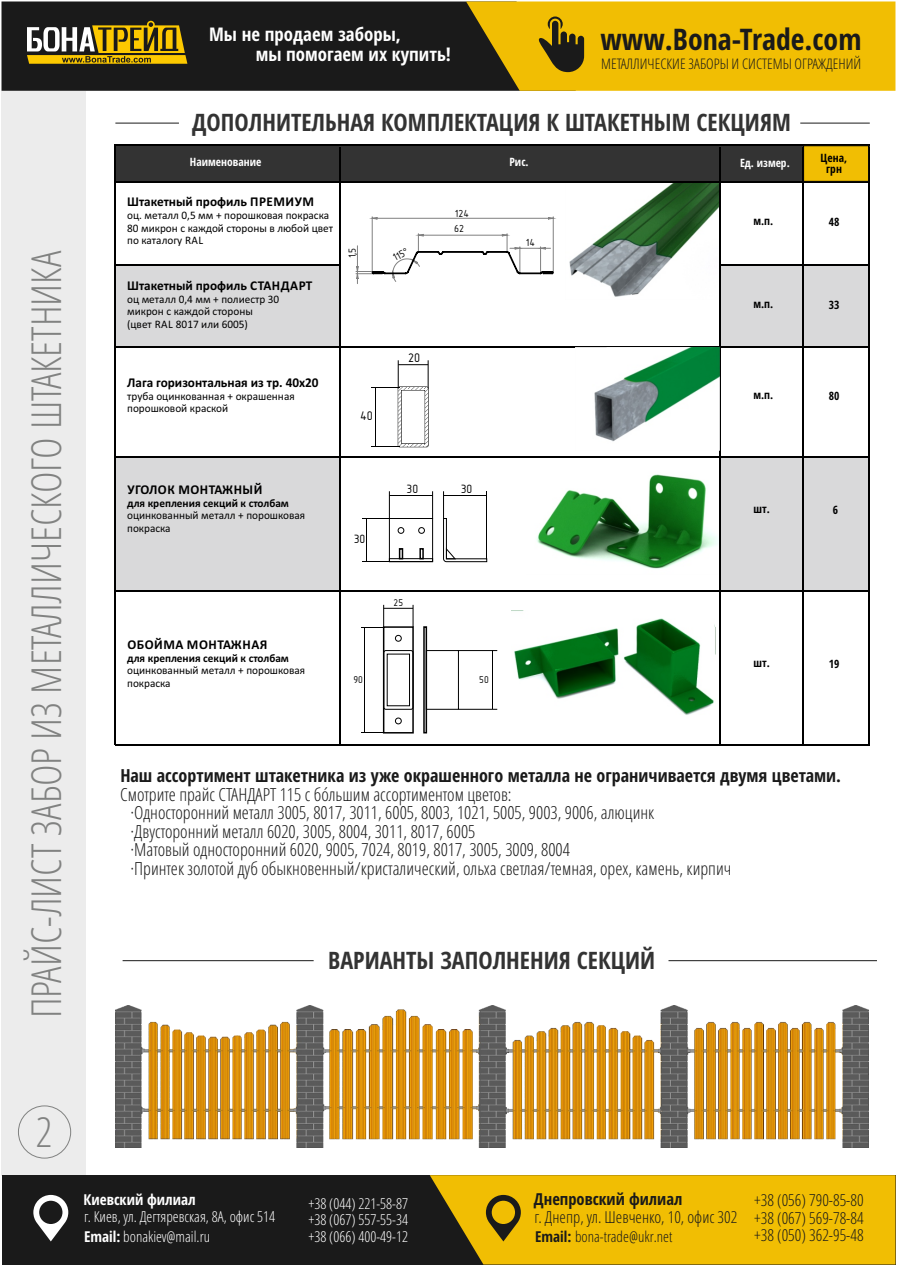
<style>
.page{position:relative;width:897px;height:1266px;background:#fff}
.page>*{position:absolute;margin:0;border:0;box-sizing:border-box;transform-origin:0 0}
.t1{font:300 condensed 41.4px "Open Sans";color:#818281}
.t2{font:700 condensed 29.7px "Open Sans";color:#1a1a1a}
.t3{font:700 condensed 24px "Open Sans";color:#333}
.t4{font:700 condensed 18.75px/19.6px "Open Sans";color:#fff}
.t5{font:300 condensed 18px/18.5px "Open Sans";color:#1a1a1a}
.t6{font:700 condensed 18px "Open Sans";color:#1a1a1a}
.t7{font:300 condensed 16.5px/18px "Open Sans";color:#1a1a1a;text-align:justify}
.t8{font:700 condensed 16.5px "Open Sans";color:#1a1a1a}
.t9{font:300 condensed 15px/16.4px "Open Sans";color:#fff;text-align:justify}
.t10{font:300 condensed 15px "Open Sans";color:#1a1a1a}
.t11{font:700 condensed 15px "Open Sans";color:#fff}
.t12{font:300 condensed 14.55px "Open Sans";color:#1a1a1a}
.t13{font:700 13.5px "Calibri";color:#000}
.t14{font:700 13.5px "Calibri";letter-spacing:.04em;color:#000}
.t15{font:12.6px "GOST Type B";color:#000}
.t16{font:12.15px "GOST Type B";color:#000}
.t17{font:11.55px/12.8px "Calibri";color:#000}
.t18{font:700 11.55px "Calibri";color:#000}
.t19{font:700 condensed 11.55px/11.4px "Open Sans";color:#000;text-align:center}
.t20{font:700 condensed 11.55px "Open Sans";color:#fff}
.t21{font:10.35px "GOST Type B";color:#000}
.t22{font:9.9px "GOST Type B";color:#000}
.s1{font-family:"Arial"}
.s2{font-weight:700}
</style>
<div class="page">
<img style="left:565px;top:182px;width:154px;height:115px">
<img style="left:514px;top:618px;width:201px;height:97px">
<div style="left:114px;top:458px;width:226px;height:132px;background:#d9d9da"></div>
<div style="left:720px;top:458px;width:148px;height:132px;background:#d9d9da"></div>
<div style="left:2px;top:91px;width:84px;height:1084px;background:#ececec"></div>
<div style="left:2px;top:1175px;width:893px;height:89px;background:#1a1a1a"></div>
<svg style="left:33px;top:1195px;width:35px;height:46px"></svg>
<svg style="left:430px;top:1175px;width:465px;height:89px;background:#dfb004"></svg>
<div style="left:2px;top:2px;width:464px;height:89px;background:#1a1a1a"></div>
<svg style="left:27px;top:21px;width:160px;height:43px;background:#917d2e"></svg>
<svg style="left:466px;top:2px;width:429px;height:89px;background:#dbad05"></svg>
<hr style="left:115px;top:123px;width:64px;height:1px;background:#1a1a1a">
<hr style="left:800px;top:123px;width:69px;height:1px;background:#1a1a1a">
<div style="left:18px;top:1105px;width:53px;height:53px;border:1px solid #818281;border-radius:50%"></div>
<div style="left:114px;top:264px;width:224px;height:84px;background:#d9d9da"></div>
<div style="left:719px;top:266px;width:150px;height:82px;background:#d9d9da"></div>
<div style="left:114px;top:145px;width:755px;height:37px;background:#333"></div>
<hr style="left:114px;top:145px;width:1px;height:600px;background:#000">
<hr style="left:802px;top:147px;width:1px;height:598px;background:#000">
<hr style="left:868px;top:147px;width:1px;height:598px;background:#000">
<hr style="left:719px;top:147px;width:1px;height:598px;background:#000">
<hr style="left:338px;top:147px;width:2px;height:598px;background:#000">
<hr style="left:115px;top:145px;width:754px;height:1px;background:#000">
<hr style="left:115px;top:181px;width:753px;height:1px;background:#000">
<hr style="left:115px;top:264px;width:225px;height:2px;background:#000">
<hr style="left:719px;top:264px;width:150px;height:2px;background:#000">
<hr style="left:115px;top:346px;width:753px;height:2px;background:#000">
<hr style="left:115px;top:457px;width:753px;height:1px;background:#000">
<div style="left:803px;top:145px;width:65px;height:37px;background:#f1be03;border:1px solid #000"></div>
<hr style="left:115px;top:744px;width:753px;height:1px;background:#000">
<div style="left:389px;top:518px;width:44px;height:44px;border:1px solid #000"></div>
<div style="left:389px;top:558px;width:44px;height:4px;border:1px solid #000"></div>
<div style="left:399px;top:548px;width:4px;height:11px;border:2px solid #000"></div>
<div style="left:419px;top:548px;width:5px;height:11px;border:2px solid #000"></div>
<div style="left:397px;top:527px;width:7px;height:7px;border:1px solid #000;border-radius:50%"></div>
<div style="left:418px;top:527px;width:6px;height:7px;border:1px solid #000;border-radius:50%"></div>
<svg style="left:432px;top:491px;width:1px;height:27px"></svg>
<hr style="left:389px;top:495px;width:43px;height:1px;background:#000">
<svg style="left:362px;top:491px;width:28px;height:28px"></svg>
<hr style="left:366px;top:518px;width:1px;height:44px;background:#000">
<svg style="left:443px;top:491px;width:44px;height:71px"></svg>
<hr style="left:486px;top:491px;width:1px;height:68px;background:#000">
<hr style="left:443px;top:495px;width:43px;height:1px;background:#000">
<hr style="left:115px;top:590px;width:753px;height:2px;background:#000">
<svg style="left:371px;top:360px;width:58px;height:88px"></svg>
<hr style="left:398px;top:364px;width:30px;height:1px;background:#000">
<hr style="left:375px;top:387px;width:1px;height:60px;background:#000">
<div style="left:383px;top:626px;width:31px;height:107px;border:2px solid #000"></div>
<svg style="left:395px;top:635px;width:6px;height:6px"></svg>
<svg style="left:395px;top:718px;width:6px;height:6px"></svg>
<svg style="left:383px;top:650px;width:30px;height:60px"></svg>
<svg style="left:413px;top:605px;width:1px;height:22px"></svg>
<hr style="left:383px;top:608px;width:30px;height:1px;background:#000">
<svg style="left:361px;top:605px;width:23px;height:23px"></svg>
<hr style="left:365px;top:627px;width:1px;height:106px;background:#000">
<div style="left:426px;top:650px;width:32px;height:60px;border:1px solid #000"></div>
<hr style="left:458px;top:650px;width:39px;height:1px;background:#000">
<hr style="left:458px;top:709px;width:39px;height:1px;background:#000">
<hr style="left:492px;top:650px;width:1px;height:59px;background:#000">
<hr style="left:123px;top:960px;width:190px;height:1px;background:#1a1a1a">
<hr style="left:668px;top:960px;width:208px;height:1px;background:#1a1a1a">
<img style="left:115px;top:1005px;width:753px;height:142px">
<img style="left:594px;top:348px;width:125px;height:94px">
<hr style="left:372px;top:217px;width:1px;height:56px;background:#808080">
<hr style="left:553px;top:217px;width:1px;height:56px;background:#808080">
<svg style="left:370px;top:217px;width:185px;height:3px"></svg>
<svg style="left:356px;top:234px;width:197px;height:50px"></svg>
<img style="left:537px;top:474px;width:181px;height:95px">
<h1 class="t1" style="left:29px;top:1018px;width:769px;rotate:-90deg">ПРАЙС-ЛИСТ ЗАБОР ИЗ МЕТАЛЛИЧЕСКОГО ШТАКЕТНИКА</h1>
<p class="t4" style="left:256px;top:27px;width:197px;text-indent:-46px">Мы не продаем заборы,<br>мы помогаем их купить!</p>
<h2 class="t2" style="left:600px;top:27px;width:262px">www.Bona-Trade.com</h2>
<p class="t12" style="left:601px;top:58px;width:261px">МЕТАЛЛИЧЕСКИЕ ЗАБОРЫ И СИСТЕМЫ ОГРАЖДЕНИЙ</p>
<h3 class="t3" style="left:192px;top:113px;width:600px">ДОПОЛНИТЕЛЬНАЯ КОМПЛЕКТАЦИЯ К ШТАКЕТНЫМ СЕКЦИЯМ</h3>
<p class="t20" style="left:190px;top:157px;width:73px">Наименование</p>
<p class="t13" style="left:127px;top:196px;width:188px">Штакетный профиль ПРЕМИУМ</p>
<p class="t17" style="left:127px;top:210px;width:207px">оц. металл 0,5 мм + порошковая покраска<br>80 микрон с каждой стороны в любой цвет по каталогу RAL</p>
<p class="t21" style="left:348px;top:258px;width:12px;rotate:-90deg">1,5</p>
<p class="t21" style="left:392px;top:255px;width:18px;rotate:-28deg">115<span class="s1">°</span></p>
<p class="t21" style="left:455px;top:210px;width:16px">124</p>
<p class="t21" style="left:454px;top:225px;width:11px">62</p>
<p class="t20" style="left:509px;top:157px;width:21px">Рис.</p>
<p class="t21" style="left:526px;top:239px;width:11px">14</p>
<p class="t20" style="left:740px;top:158px;width:51px">Ед. измер.</p>
<p class="t19" style="left:820px;top:153px;width:28px">Цена, грн</p>
<p class="t19" style="left:753px;top:216px;width:21px">м.п.</p>
<p class="t19" style="left:828px;top:217px;width:12px">48</p>
<p class="t13" style="left:127px;top:280px;width:187px">Штакетный профиль СТАНДАРТ</p>
<p class="t17" style="left:127px;top:293px;width:154px">оц металл 0,4 мм + полиестр 30 микрон с каждой стороны (цвет RAL 8017 или 6005)</p>
<p class="t19" style="left:753px;top:300px;width:21px">м.п.</p>
<p class="t19" style="left:828px;top:301px;width:12px">33</p>
<p class="t15" style="left:408px;top:353px;width:14px">20</p>
<p class="t13" style="left:127px;top:377px;width:193px">Лага горизонтальная из тр. 40х20</p>
<p class="t17" style="left:127px;top:390px;width:169px">труба оцинкованная + окрашенная порошковой краской</p>
<p class="t19" style="left:753px;top:391px;width:21px">м.п.</p>
<p class="t19" style="left:828px;top:392px;width:12px">80</p>
<p class="t15" style="left:360px;top:411px;width:14px">40</p>
<p class="t14" style="left:127px;top:484px;width:136px">УГОЛОК МОНТАЖНЫЙ</p>
<p class="t18" style="left:127px;top:498px;width:163px">для крепления секций к столбам</p>
<p class="t17" style="left:127px;top:510px;width:179px">оцинкованный металл + порошковая покраска</p>
<p class="t14" style="left:127px;top:639px;width:141px">ОБОЙМА МОНТАЖНАЯ</p>
<p class="t18" style="left:127px;top:653px;width:163px">для крепления секций к столбам</p>
<p class="t17" style="left:127px;top:665px;width:179px">оцинкованный металл + порошковая покраска</p>
<p class="t16" style="left:353px;top:534px;width:13px">30</p>
<p class="t16" style="left:406px;top:484px;width:13px">30</p>
<p class="t22" style="left:393px;top:599px;width:11px">25</p>
<p class="t16" style="left:460px;top:484px;width:13px">30</p>
<p class="t22" style="left:353px;top:676px;width:11px">90</p>
<p class="t22" style="left:479px;top:676px;width:11px">50</p>
<p class="t19" style="left:753px;top:504px;width:18px">шт.</p>
<p class="t19" style="left:753px;top:658px;width:18px">шт.</p>
<p class="t19" style="left:832px;top:505px;width:7px">6</p>
<p class="t19" style="left:828px;top:659px;width:12px">19</p>
<p class="t6" style="left:120px;top:769px;width:722px">Наш ассортимент штакетника из уже окрашенного металла не ограничивается двумя цветами.</p>
<p class="t5" style="left:130px;top:787px;width:602px;text-indent:-10px">Смотрите прайс СТАНДАРТ 115 с бóльшим ассортиментом цветов:<br>·Односторонний металл 3005, 8017, 3011, 6005, 8003, 1021, 5005, 9003, 9006, алюцинк ·Двусторонний металл 6020, 3005, 8004, 3011, 8017, 6005<br>·Матовый односторонний 6020, 9005, 7024, 8019, 8017, 3005, 3009, 8004<br>·Принтек золотой дуб обыкновенный/кристалический, ольха светлая/темная, орех, камень, кирпич</p>
<h3 class="t3" style="left:328px;top:950px;width:328px">ВАРИАНТЫ ЗАПОЛНЕНИЯ СЕКЦИЙ</h3>
<h1 class="t1" style="left:36px;top:1115px;width:18px">2</h1>
<p class="t8" style="left:534px;top:1192px;width:150px">Днепровский филиал</p>
<p class="t7" style="left:534px;top:1210px;width:204px">г. Днепр, ул. Шевченко, 10, офис 302</p>
<p class="t11" style="left:84px;top:1193px;width:113px">Киевский филиал</p>
<p class="t9" style="left:84px;top:1210px;width:192px">г. Киев, ул. Дегтяревская, 8А, офис 514</p>
<p class="t9" style="left:308px;top:1197px;width:101px">+38 (044) 221-58-87 +38 (067) 557-55-34 +38 (066) 400-49-12</p>
<p class="t9" style="left:84px;top:1230px;width:127px"><span class="s2">Email:</span> bonakiev@mail.ru</p>
<p class="t10" style="left:535px;top:1231px;width:139px"><span class="s2">Email:</span> bona-trade@ukr.net</p>
<p class="t7" style="left:754px;top:1192px;width:111px">+38 (056) 790-85-80 +38 (067) 569-78-84 +38 (050) 362-95-48</p>
</div>
